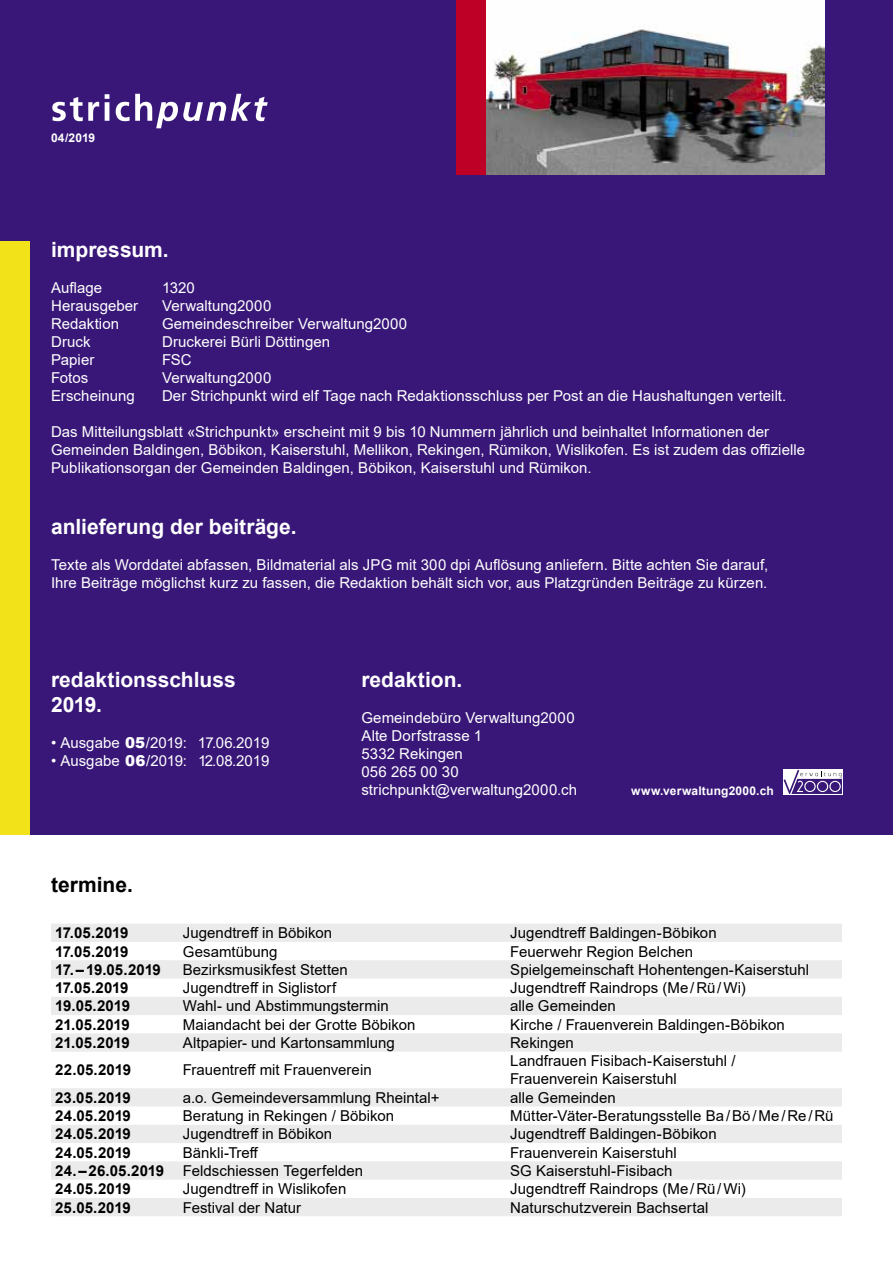
<style>
.page{position:relative;width:893px;height:1263px;background:#fff}
.page>*{position:absolute;margin:0;border:0;box-sizing:border-box;transform-origin:0 0}
.t1{font:700 21px/25.2px "Arial";color:#fff}
.t2{font:700 21px "Arial";color:#000}
.t3{font:15px/18px "Arial";letter-spacing:.005em;color:#fff}
.t4{font:15px/18px "Arial";letter-spacing:.005em;color:#000}
.t5{font:700 15px "Arial";letter-spacing:-.015em;color:#000}
.t6{font:700 12px "Arial";letter-spacing:.02em;color:#fff}
.s1{font-weight:900}
.s2{font-weight:700}
</style>
<div class="page">
<div style="left:0;top:0;width:893px;height:835px;background:#381778"></div>
<div style="left:0;top:242px;width:30px;height:593px;background:#f1e21a"></div>
<img style="left:486px;top:0;width:338px;height:174px">
<svg style="left:52px;top:94px;width:216px;height:34px"></svg>
<div style="left:456px;top:0;width:30px;height:174px;background:#be0027"></div>
<div style="left:783px;top:769px;width:60px;height:26px;background:#fff"></div>
<svg style="left:783px;top:770px;width:59px;height:24px"></svg>
<svg style="left:51px;top:924px;width:791px;height:292px;fill:#f2f2f2"></svg>
<p class="t6" style="left:51px;top:130px;width:46px">04/2019</p>
<h1 class="t1" style="left:51px;top:237px;width:119px">impressum.</h1>
<p class="t3" style="left:51px;top:279px;width:53px">Auflage</p>
<p class="t3" style="left:162px;top:279px;width:34px">1320</p>
<p class="t3" style="left:51px;top:297px;width:89px">Herausgeber</p>
<p class="t3" style="left:162px;top:297px;width:111px">Verwaltung2000</p>
<p class="t3" style="left:51px;top:315px;width:70px">Redaktion</p>
<p class="t3" style="left:162px;top:315px;width:247px">Gemeindeschreiber Verwaltung2000</p>
<p class="t3" style="left:51px;top:333px;width:41px">Druck</p>
<p class="t3" style="left:162px;top:333px;width:170px">Druckerei Bürli Döttingen</p>
<p class="t3" style="left:51px;top:351px;width:45px">Papier</p>
<p class="t3" style="left:162px;top:351px;width:31px">FSC</p>
<p class="t3" style="left:51px;top:369px;width:39px">Fotos</p>
<p class="t3" style="left:162px;top:369px;width:111px">Verwaltung2000</p>
<p class="t3" style="left:51px;top:387px;width:85px">Erscheinung</p>
<p class="t3" style="left:162px;top:387px;width:626px">Der Strichpunkt wird elf Tage nach Redaktionsschluss per Post an die Haushaltungen verteilt.</p>
<p class="t3" style="left:51px;top:423px;width:756px">Das Mitteilungsblatt «Strichpunkt» erscheint mit 9 bis 10 Nummern jährlich und beinhaltet Informationen der<br>Gemeinden Baldingen, Böbikon, Kaiserstuhl, Mellikon, Rekingen, Rümikon, Wislikofen. Es ist zudem das offizielle<br>Publikationsorgan der Gemeinden Baldingen, Böbikon, Kaiserstuhl und Rümikon.</p>
<h1 class="t1" style="left:51px;top:514px;width:247px">anlieferung der beiträge.</h1>
<p class="t3" style="left:51px;top:556px;width:719px">Texte als Worddatei abfassen, Bildmaterial als JPG mit 300 dpi Auflösung anliefern. Bitte achten Sie darauf,<br>Ihre Beiträge möglichst kurz zu fassen, die Redaktion behält sich vor, aus Platzgründen Beiträge zu kürzen.</p>
<h1 class="t1" style="left:51px;top:667px;width:186px">redaktionsschluss<br>2019.</h1>
<p class="t3" style="left:51px;top:733px;width:220px">• Ausgabe <span class="s1">05</span>/2019: 17.06.2019</p>
<p class="t3" style="left:51px;top:751px;width:220px">• Ausgabe <span class="s1">06</span>/2019: 12.08.2019</p>
<h1 class="t1" style="left:361px;top:667px;width:102px">redaktion.</h1>
<p class="t3" style="left:361px;top:708px;width:217px">Gemeindebüro Verwaltung2000<br>Alte Dorfstrasse 1<br>5332 Rekingen<br>056 265 00 30 strichpunkt@verwaltung2000.ch</p>
<p class="t6" style="left:631px;top:782px;width:144px">www.verwaltung2000.ch</p>
<h1 class="t2" style="left:51px;top:870px;width:83px">termine.</h1>
<p class="t5" style="left:55px;top:922px;width:75px">17.05.2019</p>
<p class="t4" style="left:183px;top:924px;width:151px">Jugendtreff in Böbikon</p>
<p class="t4" style="left:510px;top:924px;width:208px">Jugendtreff Baldingen-Böbikon</p>
<p class="t5" style="left:55px;top:941px;width:75px">17.05.2019</p>
<p class="t4" style="left:183px;top:942px;width:96px">Gesamtübung</p>
<p class="t4" style="left:510px;top:942px;width:184px">Feuerwehr Region Belchen</p>
<p class="t5" style="left:55px;top:959px;width:107px">17.–19.05.2019</p>
<p class="t4" style="left:183px;top:960px;width:167px">Bezirksmusikfest Stetten</p>
<p class="t4" style="left:510px;top:960px;width:300px">Spielgemeinschaft Hohentengen-Kaiserstuhl</p>
<p class="t5" style="left:55px;top:977px;width:75px">17.05.2019</p>
<p class="t4" style="left:183px;top:979px;width:155px">Jugendtreff in Siglistorf</p>
<p class="t4" style="left:510px;top:979px;width:237px">Jugendtreff Raindrops (Me/Rü/Wi)</p>
<p class="t5" style="left:55px;top:995px;width:76px">19.05.2019</p>
<p class="t4" style="left:183px;top:997px;width:207px">Wahl- und Abstimmungstermin</p>
<p class="t4" style="left:510px;top:997px;width:107px">alle Gemeinden</p>
<p class="t5" style="left:55px;top:1014px;width:76px">21.05.2019</p>
<p class="t4" style="left:183px;top:1015px;width:234px">Maiandacht bei der Grotte Böbikon</p>
<p class="t4" style="left:510px;top:1015px;width:276px">Kirche / Frauenverein Baldingen-Böbikon</p>
<p class="t5" style="left:55px;top:1032px;width:76px">21.05.2019</p>
<p class="t4" style="left:183px;top:1033px;width:213px">Altpapier- und Kartonsammlung</p>
<p class="t4" style="left:510px;top:1033px;width:65px">Rekingen</p>
<p class="t5" style="left:55px;top:1059px;width:77px">22.05.2019</p>
<p class="t4" style="left:183px;top:1061px;width:190px">Frauentreff mit Frauenverein</p>
<p class="t4" style="left:510px;top:1052px;width:227px">Landfrauen Fisibach-Kaiserstuhl /<br>Frauenverein Kaiserstuhl</p>
<p class="t5" style="left:55px;top:1087px;width:77px">23.05.2019</p>
<p class="t4" style="left:183px;top:1088px;width:258px">a.o. Gemeindeversammlung Rheintal+</p>
<p class="t4" style="left:510px;top:1088px;width:107px">alle Gemeinden</p>
<p class="t5" style="left:55px;top:1105px;width:77px">24.05.2019</p>
<p class="t4" style="left:183px;top:1107px;width:213px">Beratung in Rekingen / Böbikon</p>
<p class="t4" style="left:510px;top:1107px;width:325px">Mütter-Väter-Beratungsstelle Ba/Bö/Me/Re/Rü</p>
<p class="t5" style="left:55px;top:1123px;width:77px">24.05.2019</p>
<p class="t4" style="left:183px;top:1125px;width:151px">Jugendtreff in Böbikon</p>
<p class="t4" style="left:510px;top:1125px;width:208px">Jugendtreff Baldingen-Böbikon</p>
<p class="t5" style="left:55px;top:1142px;width:77px">24.05.2019</p>
<p class="t4" style="left:183px;top:1143px;width:77px">Bänkli-Treff</p>
<p class="t4" style="left:510px;top:1143px;width:168px">Frauenverein Kaiserstuhl</p>
<p class="t4" style="left:55px;top:1161px;width:309px"><span class="s2">24.–26.05.2019</span> Feldschiessen Tegerfelden</p>
<p class="t4" style="left:510px;top:1161px;width:164px">SG Kaiserstuhl-Fisibach</p>
<p class="t5" style="left:55px;top:1178px;width:77px">24.05.2019</p>
<p class="t4" style="left:183px;top:1180px;width:165px">Jugendtreff in Wislikofen</p>
<p class="t4" style="left:510px;top:1180px;width:237px">Jugendtreff Raindrops (Me/Rü/Wi)</p>
<p class="t5" style="left:55px;top:1197px;width:77px">25.05.2019</p>
<p class="t4" style="left:183px;top:1198px;width:120px">Festival der Natur</p>
<p class="t4" style="left:510px;top:1198px;width:200px">Naturschutzverein Bachsertal</p>
</div>
